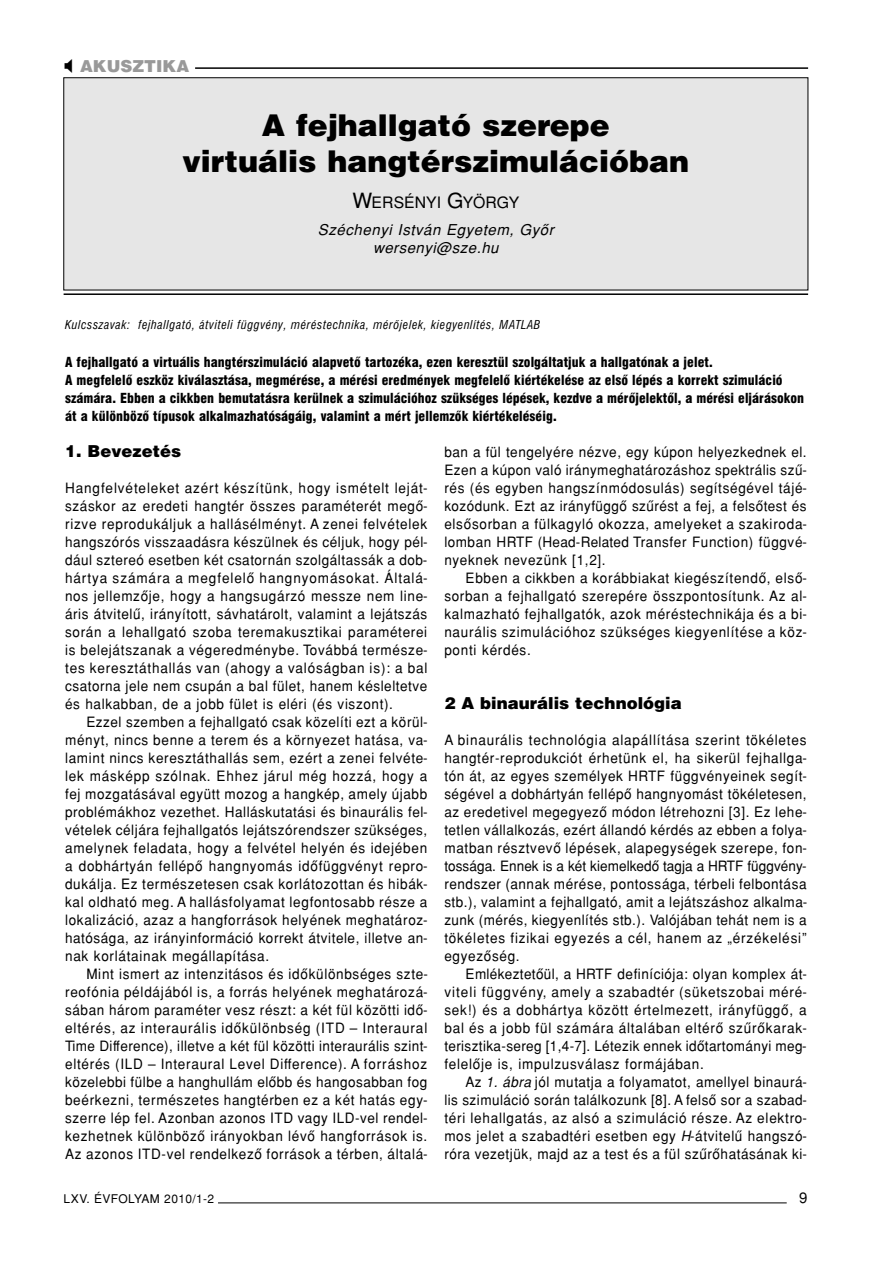
<style>
.page{position:relative;width:893px;height:1263px;background:#fff}
.page>*{position:absolute;margin:0;border:0;box-sizing:border-box;transform-origin:0 0}
.t1{font:900 30px/36px "H Helvetica";color:#000;text-align:center}
.t2{font:900 16.5px "H Helvetica";color:#000}
.t3{font:900 16.5px "H Helvetica";color:#999}
.t4{font:15.75px "H Helvetica";letter-spacing:.005em;color:#000}
.t5{font:italic 15px/18px "H Helvetica";letter-spacing:.04em;color:#000;text-align:center}
.t6{font:15px "H Helvetica";color:#000}
.t7{font:14.25px/18px "H Helvetica";letter-spacing:.05em;color:#000;text-align:justify;scale:.95 1}
.t8{font:900 condensed 13.5px/18px "H Helvetica";letter-spacing:.005em;color:#000}
.t9{font:italic condensed 12px "H Helvetica";letter-spacing:.05em;color:#000}
.t10{font:12px "H Helvetica";letter-spacing:.03em;color:#000}
.s1{font-size:21px}
.s2{font-style:italic}
</style>
<div class="page">
<hr style="left:218px;top:1203px;width:568px;height:1px;background:#000">
<hr style="left:64px;top:293px;width:744px;height:2px;background:#000">
<hr style="left:195px;top:67px;width:613px;height:2px;background:#000">
<div style="left:64px;top:78px;width:743px;height:212px;background:#e6e6e6"></div>
<p class="t3" style="left:80px;top:59px;width:111px">AKUSZTIKA</p>
<h1 class="t1" style="left:182px;top:109px;width:508px">A fejhallgató szerepe<br>virtuális hangtérszimulációban</h1>
<p class="t4" style="left:352px;top:196px;width:168px"><span class="s1">W</span>ERSÉNYI <span class="s1">G</span>YÖRGY</p>
<p class="t5" style="left:318px;top:222px;width:237px">Széchenyi István Egyetem, Gyôr wersenyi@sze.hu</p>
<p class="t9" style="left:65px;top:320px;width:477px">Kulcsszavak: fejhallgató, átviteli függvény, méréstechnika, mérôjelek, kiegyenlítés, MATLAB</p>
<p class="t8" style="left:65px;top:354px;width:740px">A fejhallgató a virtuális hangtérszimuláció alapvetô tartozéka, ezen keresztül szolgáltatjuk a hallgatónak a jelet.<br>A megfelelô eszköz kiválasztása, megmérése, a mérési eredmények megfelelô kiértékelése az elsô lépés a korrekt szimuláció számára. Ebben a cikkben bemutatásra kerülnek a szimulációhoz szükséges lépések, kezdve a mérôjelektôl, a mérési eljárásokon át a különbözô típusok alkalmazhatóságáig, valamint a mért jellemzôk kiértékeléséig.</p>
<p class="t2" style="left:65px;top:444px;width:118px">1. Bevezetés</p>
<p class="t7" style="left:65px;top:480px;width:383px">Hangfelvételeket azért készítünk, hogy ismételt leját&shy;száskor az eredeti hangtér összes paraméterét megô&shy;rizve reprodukáljuk a hallásélményt. A zenei felvételek hangszórós visszaadásra készülnek és céljuk, hogy pél&shy;dául sztereó esetben két csatornán szolgáltassák a dob&shy;hártya számára a megfelelô hangnyomásokat. Általá&shy;nos jellemzôje, hogy a hangsugárzó messze nem line&shy;áris átvitelû, irányított, sávhatárolt, valamint a lejátszás során a lehallgató szoba teremakusztikai paraméterei is belejátszanak a végeredménybe. Továbbá természe&shy;tes keresztáthallás van (ahogy a valóságban is): a bal csatorna jele nem csupán a bal fület, hanem késleltetve és halkabban, de a jobb fület is eléri (és viszont).</p>
<p class="t7" style="left:65px;top:714px;width:383px;text-indent:21px">Ezzel szemben a fejhallgató csak közelíti ezt a körül&shy;ményt, nincs benne a terem és a környezet hatása, va&shy;lamint nincs keresztáthallás sem, ezért a zenei felvéte&shy;lek másképp szólnak. Ehhez járul még hozzá, hogy a fej mozgatásával együtt mozog a hangkép, amely újabb problémákhoz vezethet. Halláskutatási és binaurális fel&shy;vételek céljára fejhallgatós lejátszórendszer szükséges, amelynek feladata, hogy a felvétel helyén és idejében a dobhártyán fellépô hangnyomás idôfüggvényt repro&shy;dukálja. Ez természetesen csak korlátozottan és hibák&shy;kal oldható meg. A hallásfolyamat legfontosabb része a lokalizáció, azaz a hangforrások helyének meghatároz&shy;hatósága, az irányinformáció korrekt átvitele, illetve an&shy;nak korlátainak megállapítása.</p>
<p class="t7" style="left:65px;top:966px;width:383px;text-indent:21px">Mint ismert az intenzitásos és idôkülönbséges szte&shy;reofónia példájából is, a forrás helyének meghatározá&shy;sában három paraméter vesz részt: a két fül közötti idô&shy;eltérés, az interaurális idôkülönbség (ITD – Interaural Time Difference), illetve a két fül közötti interaurális szint&shy;eltérés (ILD – Interaural Level Difference). A forráshoz közelebbi fülbe a hanghullám elôbb és hangosabban fog beérkezni, természetes hangtérben ez a két hatás egy&shy;szerre lép fel. Azonban azonos ITD vagy ILD-vel rendel&shy;kezhetnek különbözô irányokban lévô hangforrások is.<br>Az azonos ITD-vel rendelkezô források a térben, általá-</p>
<p class="t7" style="left:444px;top:444px;width:383px">ban a fül tengelyére nézve, egy kúpon helyezkednek el.<br>Ezen a kúpon való iránymeghatározáshoz spektrális szû&shy;rés (és egyben hangszínmódosulás) segítségével tájé&shy;kozódunk. Ezt az irányfüggô szûrést a fej, a felsôtest és elsôsorban a fülkagyló okozza, amelyeket a szakiroda&shy;lomban HRTF (Head-Related Transfer Function) függvé&shy;nyeknek nevezünk [1,2].</p>
<p class="t7" style="left:444px;top:570px;width:383px;text-indent:21px">Ebben a cikkben a korábbiakat kiegészítendô, elsô&shy;sorban a fejhallgató szerepére összpontosítunk. Az al&shy;kalmazható fejhallgatók, azok méréstechnikája és a bi&shy;naurális szimulációhoz szükséges kiegyenlítése a köz&shy;ponti kérdés.</p>
<p class="t2" style="left:444px;top:696px;width:239px">2 A binaurális technológia</p>
<p class="t7" style="left:444px;top:732px;width:383px">A binaurális technológia alapállítása szerint tökéletes hangtér-reprodukciót érhetünk el, ha sikerül fejhallga&shy;tón át, az egyes személyek HRTF függvényeinek segít&shy;ségével a dobhártyán fellépô hangnyomást tökéletesen, az eredetivel megegyezô módon létrehozni [3]. Ez lehe&shy;tetlen vállalkozás, ezért állandó kérdés az ebben a folya&shy;matban résztvevô lépések, alapegységek szerepe, fon&shy;tossága. Ennek is a két kiemelkedô tagja a HRTF függvény&shy;rendszer (annak mérése, pontossága, térbeli felbontása stb.), valamint a fejhallgató, amit a lejátszáshoz alkalma&shy;zunk (mérés, kiegyenlítés stb.). Valójában tehát nem is a tökéletes fizikai egyezés a cél, hanem az „érzékelési” egyezôség.</p>
<p class="t7" style="left:444px;top:966px;width:383px;text-indent:21px">Emlékeztetôül, a HRTF definíciója: olyan komplex át&shy;viteli függvény, amely a szabadtér (süketszobai méré&shy;sek!) és a dobhártya között értelmezett, irányfüggô, a bal és a jobb fül számára általában eltérô szûrôkarak&shy;terisztika-sereg [1,4-7]. Létezik ennek idôtartományi meg&shy;felelôje is, impulzusválasz formájában.</p>
<p class="t7" style="left:444px;top:1074px;width:383px;text-indent:21px">Az <span class="s2">1. ábra</span> jól mutatja a folyamatot, amellyel binaurá&shy;lis szimuláció során találkozunk [8]. A felsô sor a szabad&shy;téri lehallgatás, az alsó a szimuláció része. Az elektro&shy;mos jelet a szabadtéri esetben egy <span class="s2">H</span>-átvitelû hangszó&shy;róra vezetjük, majd az a test és a fül szûrôhatásának ki-</p>
<p class="t10" style="left:64px;top:1194px;width:152px">LXV. ÉVFOLYAM 2010/1-2</p>
<p class="t6" style="left:799px;top:1192px;width:10px">9</p>
</div>
